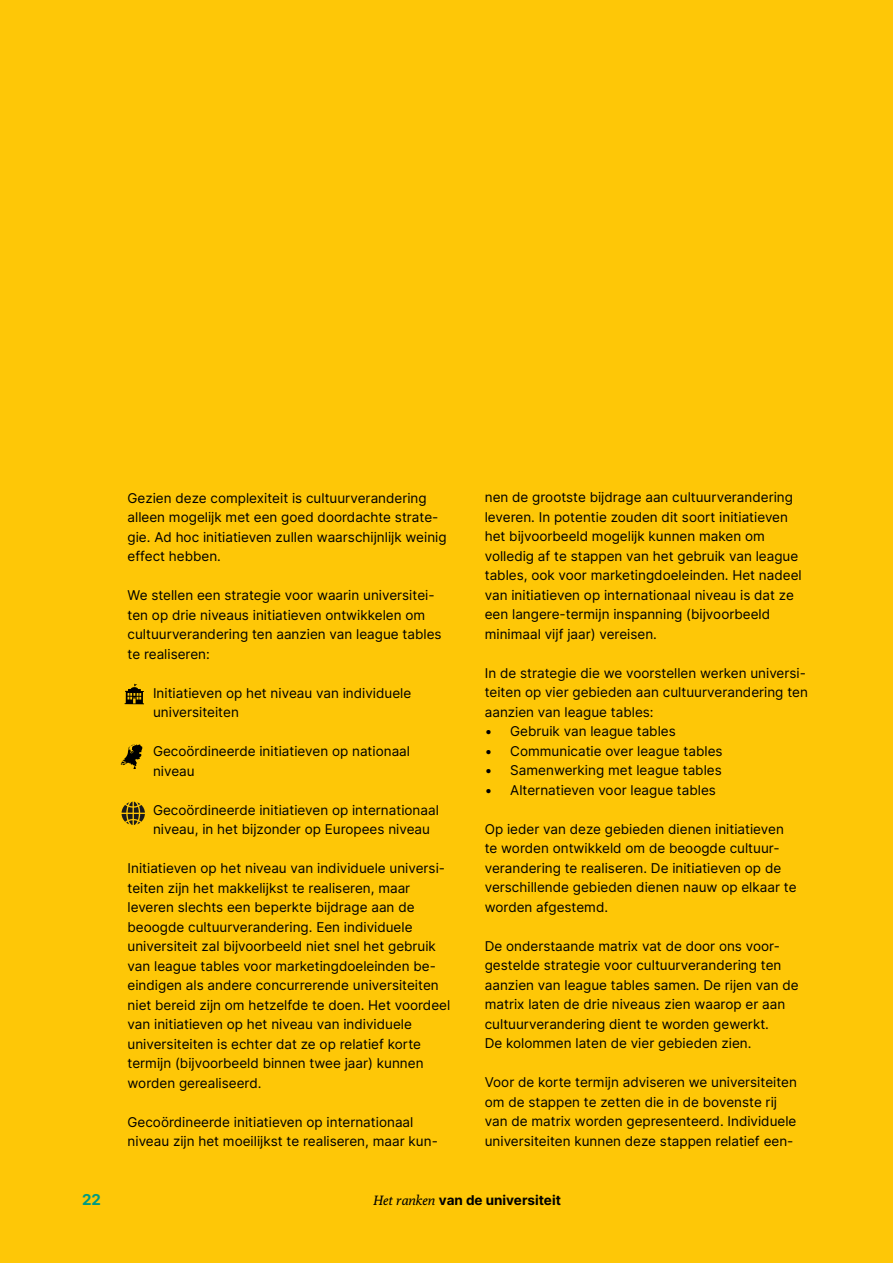
<style>
.page{position:relative;width:893px;height:1263px;background:#fec707}
.page>*{position:absolute;margin:0;border:0;box-sizing:border-box;transform-origin:0 0}
.t1{font:700 15px "Inter";color:#009b82}
.t2{font:13.5px/19.5px "Inter";color:#000}
.t3{font:700 13.5px "Inter";color:#000}
.s1{font-family:"Poly";font-weight:400;font-style:italic}
</style>
<div class="page">
<svg style="left:125px;top:683px;width:19px;height:21px"></svg>
<svg style="left:121px;top:744px;width:21px;height:25px"></svg>
<svg style="left:122px;top:802px;width:23px;height:23px"></svg>
<p class="t2" style="left:128px;top:488px;width:321px">Gezien deze complexiteit is cultuurverandering alleen mogelijk met een goed doordachte strate&shy;gie. Ad hoc initiatieven zullen waarschijnlijk weinig effect hebben.</p>
<p class="t2" style="left:128px;top:585px;width:316px">We stellen een strategie voor waarin universitei&shy;ten op drie niveaus initiatieven ontwikkelen om cultuurverandering ten aanzien van league tables te realiseren:</p>
<p class="t2" style="left:153px;top:683px;width:260px">Initiatieven op het niveau van individuele universiteiten</p>
<p class="t2" style="left:153px;top:741px;width:259px">Gecoördineerde initiatieven op nationaal niveau</p>
<p class="t2" style="left:153px;top:800px;width:287px">Gecoördineerde initiatieven op internationaal niveau, in het bijzonder op Europees niveau</p>
<p class="t2" style="left:128px;top:858px;width:324px">Initiatieven op het niveau van individuele universi&shy;teiten zijn het makkelijkst te realiseren, maar leveren slechts een beperkte bijdrage aan de beoogde cultuurverandering. Een individuele universiteit zal bijvoorbeeld niet snel het gebruik van league tables voor marketingdoeleinden be&shy;ëindigen als andere concurrerende universiteiten niet bereid zijn om hetzelfde te doen. Het voordeel van initiatieven op het niveau van individuele universiteiten is echter dat ze op relatief korte termijn (bijvoorbeeld binnen twee jaar) kunnen worden gerealiseerd.</p>
<p class="t2" style="left:128px;top:1111px;width:312px">Gecoördineerde initiatieven op internationaal niveau zijn het moeilijkst te realiseren, maar kun-</p>
<p class="t2" style="left:485px;top:487px;width:318px">nen de grootste bijdrage aan cultuurverandering leveren. In potentie zouden dit soort initiatieven het bijvoorbeeld mogelijk kunnen maken om volledig af te stappen van het gebruik van league tables, ook voor marketingdoeleinden. Het nadeel van initiatieven op internationaal niveau is dat ze een langere-termijn inspanning (bijvoorbeeld minimaal vijf jaar) vereisen.</p>
<p class="t2" style="left:485px;top:663px;width:325px">In de strategie die we voorstellen werken universi&shy;teiten op vier gebieden aan cultuurverandering ten aanzien van league tables:</p>
<p class="t2" style="left:485px;top:721px;width:193px">• Gebruik van league tables</p>
<p class="t2" style="left:485px;top:741px;width:239px">• Communicatie over league tables</p>
<p class="t2" style="left:485px;top:760px;width:239px">• Samenwerking met league tables</p>
<p class="t2" style="left:485px;top:780px;width:233px">• Alternatieven voor league tables</p>
<p class="t2" style="left:485px;top:819px;width:313px">Op ieder van deze gebieden dienen initiatieven te worden ontwikkeld om de beoogde cultuur&shy;verandering te realiseren. De initiatieven op de verschillende gebieden dienen nauw op elkaar te worden afgestemd.</p>
<p class="t2" style="left:485px;top:936px;width:315px">De onderstaande matrix vat de door ons voor&shy;gestelde strategie voor cultuurverandering ten aanzien van league tables samen. De rijen van de matrix laten de drie niveaus zien waarop er aan cultuurverandering dient te worden gewerkt.<br>De kolommen laten de vier gebieden zien.</p>
<p class="t2" style="left:485px;top:1072px;width:314px">Voor de korte termijn adviseren we universiteiten om de stappen te zetten die in de bovenste rij van de matrix worden gepresenteerd. Individuele universiteiten kunnen deze stappen relatief een-</p>
<p class="t1" style="left:82px;top:1188px;width:20px">22</p>
<p class="t3" style="left:373px;top:1190px;width:189px"><span class="s1">Het ranken</span> van de universiteit</p>
</div>
